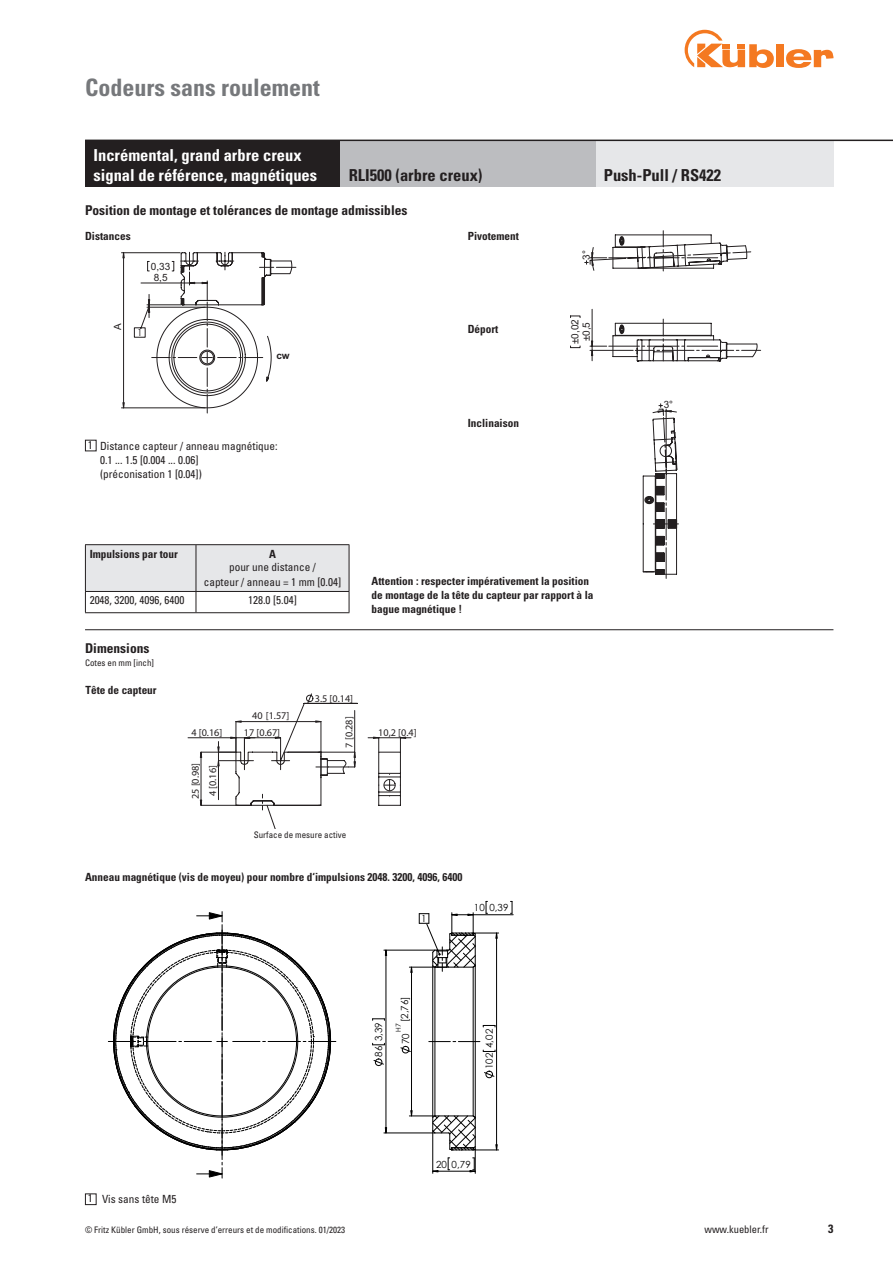
<style>
.page{position:relative;width:893px;height:1263px;background:#fff}
.page>*{position:absolute;margin:0;border:0;box-sizing:border-box;transform-origin:0 0}
.Kapitel{font:700 condensed 24px "Univers";color:#76787b}
.Head_weiß{font:700 condensed 16.5px "Univers";color:#fff}
.t1{font:700 condensed 16.5px "Univers";color:#231f20}
.Bestellschlüssel{font:700 condensed 13.5px "Univers";color:#231f20}
.t2{font:700 condensed 12px "Univers";color:#231f20}
.Bestellschlüssel-2{font:700 condensed 11.25px "Univers";color:#231f20}
.Bestellschlüssel-3{font:condensed 11.25px/14.2px "Univers LT Std";color:#231f20}
.t3{font:condensed 10.5px "Univers LT Std";color:#231f20}
.t4{font:10.2px "Arial";color:#231f20}
.t5{font:10.05px/11.2px "Arial";color:#231f20}
.t6{font:700 10.05px "Arial";color:#231f20}
.t7{font:9.9px "Century Gothic";color:#231f20}
.t8{font:9.75px "Century Gothic";letter-spacing:.005em;color:#000}
.t9{font:9.75px "Century Gothic";color:#231f20}
.Bestellschlüssel-4{font:condensed 9px "Univers LT Std";color:#231f20}
.Fußnote{font:condensed 9px "Univers LT Std";color:#231f20}
.t10{font:6.9px "Century Gothic";color:#000}
</style>
<div class="page">
<div style="left:776px;top:44px;width:8px;height:23px;background:#f47921"></div>
<svg style="left:786px;top:49px;width:47px;height:19px"></svg>
<svg style="left:685px;top:30px;width:89px;height:38px"></svg>
<hr style="left:379px;top:737px;width:32px;height:1px;background:#231f20">
<hr style="left:201px;top:752px;width:35px;height:1px;background:#231f20">
<hr style="left:201px;top:805px;width:35px;height:1px;background:#231f20">
<hr style="left:201px;top:752px;width:1px;height:53px;background:#231f20">
<hr style="left:188px;top:737px;width:48px;height:1px;background:#231f20">
<svg style="left:218px;top:693px;width:188px;height:136px"></svg>
<hr style="left:85px;top:629px;width:748px;height:1px;background:#231f20">
<svg style="left:121px;top:251px;width:176px;height:162px"></svg>
<svg style="left:584px;top:230px;width:167px;height:42px"></svg>
<svg style="left:570px;top:309px;width:191px;height:53px"></svg>
<svg style="left:108px;top:911px;width:228px;height:267px"></svg>
<img style="left:372px;top:900px;width:142px;height:274px">
<hr style="left:435px;top:967px;width:1px;height:149px;background:#000">
<hr style="left:473px;top:967px;width:1px;height:149px;background:#000">
<hr style="left:432px;top:966px;width:1px;height:151px;background:#000">
<hr style="left:475px;top:966px;width:1px;height:151px;background:#000">
<svg style="left:429px;top:1041px;width:51px;height:1px"></svg>
<svg style="left:400px;top:1046px;width:11px;height:7px"></svg>
<hr style="left:409px;top:967px;width:38px;height:1px;background:#000">
<hr style="left:411px;top:967px;width:1px;height:149px;background:#000">
<svg style="left:510px;top:901px;width:3px;height:13px"></svg>
<hr style="left:473px;top:914px;width:40px;height:1px;background:#000">
<hr style="left:496px;top:933px;width:1px;height:217px;background:#000">
<svg style="left:484px;top:1071px;width:10px;height:7px"></svg>
<svg style="left:483px;top:1025px;width:13px;height:2px"></svg>
<svg style="left:483px;top:1050px;width:13px;height:2px"></svg>
<svg style="left:373px;top:1058px;width:11px;height:8px"></svg>
<svg style="left:372px;top:1043px;width:13px;height:2px"></svg>
<svg style="left:372px;top:1018px;width:13px;height:2px"></svg>
<hr style="left:384px;top:950px;width:51px;height:1px;background:#000">
<hr style="left:384px;top:1133px;width:51px;height:1px;background:#000">
<hr style="left:386px;top:950px;width:1px;height:183px;background:#000">
<svg style="left:410px;top:967px;width:3px;height:6px"></svg>
<svg style="left:419px;top:901px;width:80px;height:70px"></svg>
<svg style="left:409px;top:1110px;width:90px;height:63px"></svg>
<div style="left:85px;top:440px;width:12px;height:11px;border:1px solid #231f20"></div>
<div style="left:85px;top:1193px;width:12px;height:12px;border:1px solid #231f20"></div>
<hr style="left:85px;top:544px;width:111px;height:1px;background:#231f20">
<hr style="left:196px;top:544px;width:153px;height:1px;background:#231f20">
<svg style="left:85px;top:545px;width:265px;height:67px"></svg>
<hr style="left:85px;top:612px;width:111px;height:1px;background:#231f20">
<hr style="left:196px;top:612px;width:153px;height:1px;background:#231f20">
<div style="left:595px;top:140px;width:238px;height:47px;background:#e6e7e9"></div>
<div style="left:85px;top:140px;width:255px;height:47px;background:#231f20"></div>
<div style="left:340px;top:140px;width:255px;height:47px;background:#bcbdc0"></div>
<hr style="left:85px;top:140px;width:808px;height:1px;background:#231f20">
<svg style="left:642px;top:403px;width:36px;height:176px"></svg>
<p class="Kapitel" style="left:85px;top:72px;width:236px">Codeurs sans roulement</p>
<p class="Head_weiß" style="left:94px;top:145px;width:210px">Incrémental, grand arbre creux</p>
<p class="Head_weiß" style="left:94px;top:165px;width:225px">signal de référence, magnétiques</p>
<p class="t1" style="left:349px;top:165px;width:135px">RLI500 (arbre creux)</p>
<p class="Bestellschlüssel" style="left:85px;top:202px;width:324px">Position de montage et tolérances de montage admissibles</p>
<p class="Bestellschlüssel-2" style="left:85px;top:229px;width:47px">Distances</p>
<p class="t5" style="left:151px;top:261px;width:21px">0,33</p>
<p class="t5" style="left:154px;top:272px;width:15px">8,5</p>
<p class="t5" style="left:112px;top:330px;width:8px;rotate:-90deg">A</p>
<p class="t9" style="left:137px;top:326px;width:7px">1</p>
<p class="t6" style="left:276px;top:349px;width:15px">cw</p>
<p class="Bestellschlüssel-3" style="left:88px;top:437px;width:6px">1</p>
<p class="Bestellschlüssel-3" style="left:100px;top:438px;width:179px">Distance capteur / anneau magnétique:<br>0.1 ... 1.5 [0.004 ... 0.06]</p>
<p class="Bestellschlüssel-3" style="left:100px;top:467px;width:103px">(préconisation 1 [0.04])</p>
<p class="Bestellschlüssel-2" style="left:468px;top:229px;width:53px">Pivotement</p>
<p class="Bestellschlüssel-2" style="left:468px;top:322px;width:32px">Déport</p>
<p class="Bestellschlüssel-2" style="left:468px;top:416px;width:53px">Inclinaison</p>
<p class="t1" style="left:604px;top:165px;width:119px">Push-Pull / RS422</p>
<p class="t5" style="left:581px;top:260px;width:11px;rotate:-90deg">3°</p>
<p class="t5" style="left:570px;top:344px;width:26px;rotate:-90deg">±0,02 ±0,5</p>
<p class="Bestellschlüssel-2" style="left:90px;top:547px;width:90px">Impulsions par tour</p>
<p class="Bestellschlüssel-2" style="left:269px;top:547px;width:8px">A</p>
<p class="Bestellschlüssel-3" style="left:229px;top:560px;width:88px">pour une distance /</p>
<p class="Bestellschlüssel-3" style="left:204px;top:574px;width:139px">capteur / anneau = 1 mm [0.04]</p>
<p class="Bestellschlüssel-3" style="left:90px;top:593px;width:96px">2048, 3200, 4096, 6400</p>
<p class="Bestellschlüssel-3" style="left:248px;top:593px;width:50px">128.0 [5.04]</p>
<p class="Bestellschlüssel" style="left:85px;top:640px;width:66px">Dimensions</p>
<p class="Fußnote" style="left:85px;top:657px;width:70px">Cotes en mm [inch]</p>
<p class="Bestellschlüssel-2" style="left:85px;top:683px;width:73px">Tête de capteur</p>
<p class="t4" style="left:315px;top:692px;width:40px">3.5 [0.14]</p>
<p class="t4" style="left:252px;top:710px;width:39px">40 [1.57]</p>
<p class="t4" style="left:191px;top:726px;width:33px">4 [0.16]</p>
<p class="t4" style="left:343px;top:748px;width:33px;rotate:-90deg">7 [0.28]</p>
<p class="t4" style="left:206px;top:796px;width:33px;rotate:-90deg">4 [0.16]</p>
<p class="t4" style="left:244px;top:726px;width:38px">17 [0.67]</p>
<p class="t4" style="left:189px;top:799px;width:38px;rotate:-90deg">25 [0.98]</p>
<p class="Bestellschlüssel-4" style="left:254px;top:829px;width:94px">Surface de mesure active</p>
<p class="t7" style="left:274px;top:829px;width:7px">1</p>
<p class="Bestellschlüssel-2" style="left:372px;top:574px;width:219px">Attention : respecter impérativement la position</p>
<p class="Bestellschlüssel-2" style="left:372px;top:588px;width:223px">de montage de la tête du capteur par rapport à la</p>
<p class="Bestellschlüssel-2" style="left:372px;top:602px;width:92px">bague magnétique !</p>
<p class="t5" style="left:415px;top:579px;width:172px">1 Abstand Sensor / Magnetring: 1mm</p>
<p class="t4" style="left:378px;top:726px;width:40px">10,2 [0.4]</p>
<p class="Bestellschlüssel-2" style="left:85px;top:870px;width:379px">Anneau magnétique (vis de moyeu) pour nombre d‘impulsions 2048. 3200, 4096, 6400</p>
<p class="t8" style="left:421px;top:912px;width:7px">1</p>
<p class="t8" style="left:474px;top:901px;width:36px">10 0,39</p>
<p class="t8" style="left:372px;top:1057px;width:36px;rotate:-90deg">86 3,39</p>
<p class="t8" style="left:398px;top:1022px;width:28px;rotate:-90deg">[2,76]</p>
<p class="t10" style="left:394px;top:1031px;width:10px;rotate:-90deg">H7</p>
<p class="t8" style="left:399px;top:1044px;width:12px;rotate:-90deg">70</p>
<p class="t8" style="left:482px;top:1069px;width:42px;rotate:-90deg">102 4,02</p>
<p class="Bestellschlüssel-3" style="left:88px;top:1191px;width:6px">1</p>
<p class="Bestellschlüssel-3" style="left:102px;top:1192px;width:76px">Vis sans tête M5</p>
<p class="t8" style="left:436px;top:1157px;width:36px">20 0,79</p>
<p class="Bestellschlüssel-4" style="left:85px;top:1224px;width:262px">© Fritz Kübler GmbH, sous réserve d’erreurs et de modifications. 01/2023</p>
<p class="t3" style="left:704px;top:1223px;width:66px">www.kuebler.fr</p>
<p class="t2" style="left:828px;top:1221px;width:7px">3</p>
</div>
